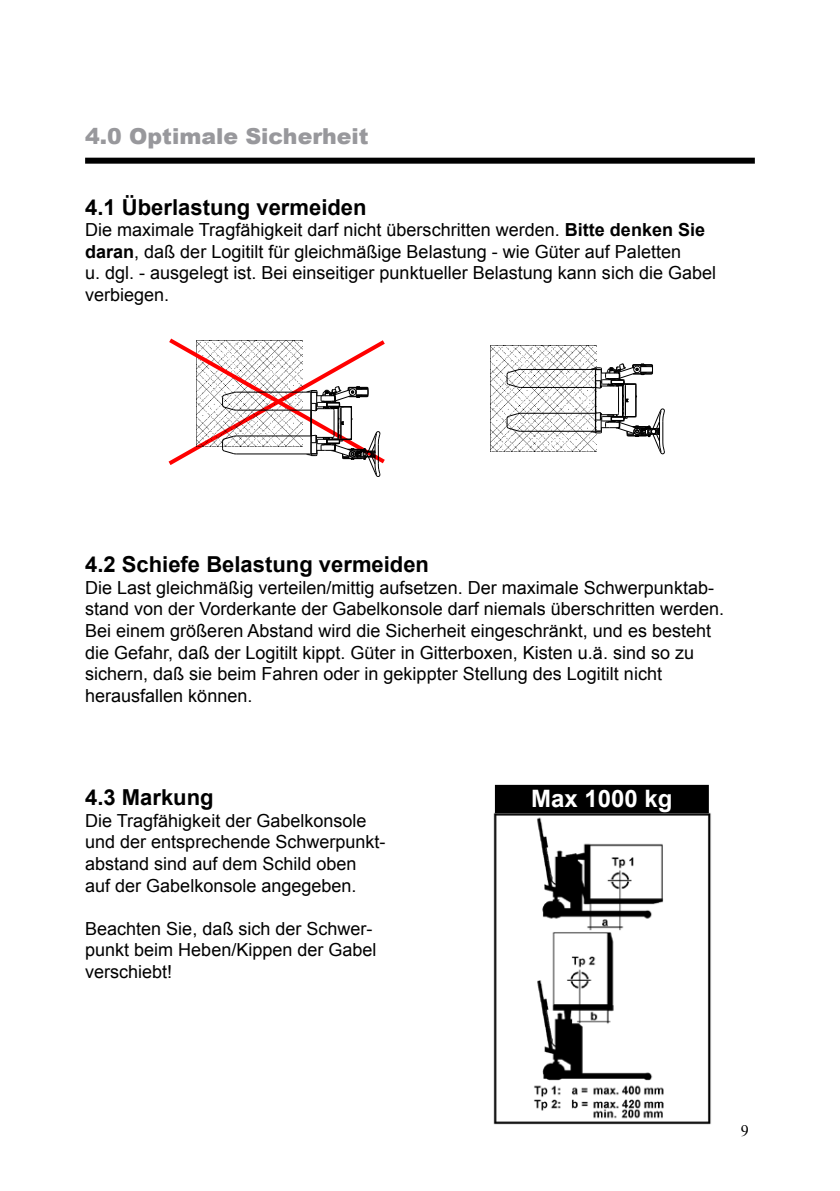
<style>
.page{position:relative;width:840px;height:1191px;background:#fff}
.page>*{position:absolute;margin:0;border:0;box-sizing:border-box;transform-origin:0 0}
.t1{font:700 24px "Arial";color:#fff}
.t2{font:700 22px "Arial";color:#000}
.t3{font:900 22px "Arial";color:#98989c}
.t4{font:18px/21.6px "Arial";color:#000}
.t5{font:16px "Times New Roman";color:#000}
.s1{font-weight:700}
</style>
<div class="page">
<img style="left:490px;top:346px;width:106px;height:106px">
<img style="left:493px;top:809px;width:218px;height:316px">
<div style="left:495px;top:786px;width:212px;height:26px;background:#000"></div>
<div style="left:494px;top:785px;width:214px;height:28px;border:2px solid #000"></div>
<svg style="left:168px;top:338px;width:217px;height:139px"></svg>
<hr style="left:520px;top:431px;width:73px;height:1px;background:#000">
<hr style="left:520px;top:413px;width:75px;height:1px;background:#000">
<svg style="left:506px;top:413px;width:15px;height:19px"></svg>
<hr style="left:520px;top:387px;width:75px;height:1px;background:#000">
<hr style="left:520px;top:369px;width:73px;height:1px;background:#000">
<svg style="left:506px;top:369px;width:15px;height:19px"></svg>
<svg style="left:590px;top:363px;width:74px;height:92px"></svg>
<div style="left:85px;top:158px;width:669px;height:6px;background:#000"></div>
<p class="t3" style="left:85px;top:122px;width:285px">4.0 Optimale Sicherheit</p>
<p class="t2" style="left:85px;top:192px;width:283px">4.1 Überlastung vermeiden</p>
<p class="t4" style="left:85px;top:219px;width:632px">Die maximale Tragfähigkeit darf nicht überschritten werden. <span class="s1">Bitte denken Sie daran</span>, daß der Logitilt für gleichmäßige Belastung - wie Güter auf Paletten<br>u. dgl. - ausgelegt ist. Bei einseitiger punktueller Belastung kann sich die Gabel verbiegen.</p>
<p class="t2" style="left:85px;top:550px;width:345px">4.2 Schiefe Belastung vermeiden</p>
<p class="t4" style="left:85px;top:577px;width:640px">Die Last gleichmäßig verteilen/mittig aufsetzen. Der maximale Schwerpunktab&shy;stand von der Vorderkante der Gabelkonsole darf niemals überschritten werden.<br>Bei einem größeren Abstand wird die Sicherheit eingeschränkt, und es besteht die Gefahr, daß der Logitilt kippt. Güter in Gitterboxen, Kisten u.ä. sind so zu sichern, daß sie beim Fahren oder in gekippter Stellung des Logitilt nicht herausfallen können.</p>
<p class="t2" style="left:85px;top:782px;width:130px">4.3 Markung</p>
<p class="t4" style="left:85px;top:809px;width:302px">Die Tragfähigkeit der Gabelkonsole und der entsprechende Schwerpunkt&shy;abstand sind auf dem Schild oben auf der Gabelkonsole angegeben.</p>
<p class="t4" style="left:85px;top:917px;width:293px">Beachten Sie, daß sich der Schwer&shy;punkt beim Heben/Kippen der Gabel verschiebt!</p>
<h1 class="t1" style="left:531px;top:783px;width:143px">Max 1000 kg</h1>
<p class="t5" style="left:740px;top:1119px;width:9px">9</p>
</div>
